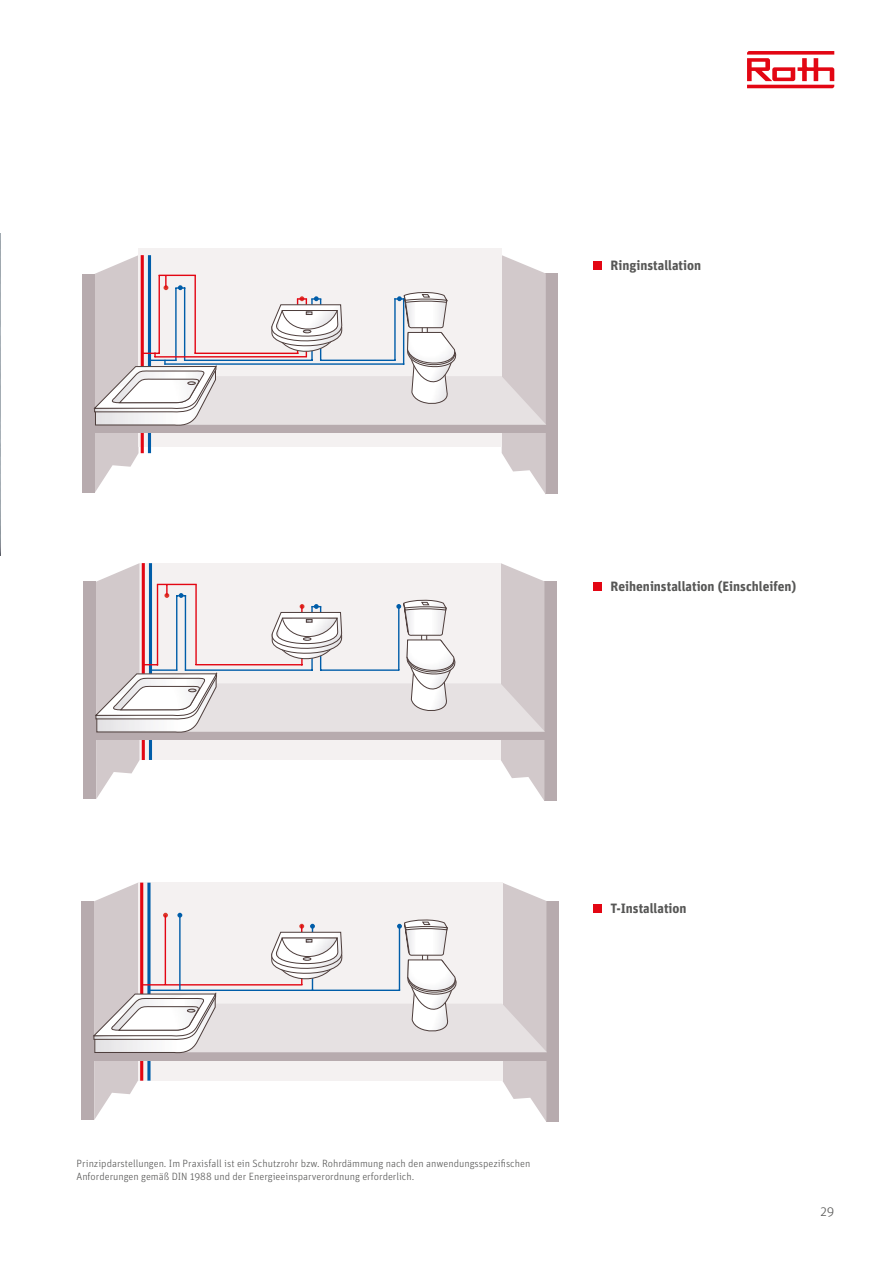
<style>
.page{position:relative;width:893px;height:1263px;background:#fff}
.page>*{position:absolute;margin:0;border:0;box-sizing:border-box;transform-origin:0 0}
.t1{font:700 13.5px "Unit OT";color:#575756}
.t2{font:300 13.5px "Unit OT";color:#575756}
.t3{font:300 10.5px/12.6px "Unit OT";color:#575756}
</style>
<div class="page">
<svg style="left:747px;top:51px;width:87px;height:37px"></svg>
<img style="left:0;top:234px;width:1px;height:321px">
<svg style="left:83px;top:563px;width:474px;height:238px"></svg>
<div style="left:139px;top:248px;width:363px;height:198px;background:#f4f1f1"></div>
<svg style="left:82px;top:253px;width:476px;height:241px"></svg>
<svg style="left:81px;top:882px;width:478px;height:240px"></svg>
<hr style="left:179px;top:914px;width:2px;height:76px;background:#005da9">
<div style="left:594px;top:261px;width:8px;height:9px;background:#e30613"></div>
<div style="left:594px;top:583px;width:8px;height:8px;background:#e30613"></div>
<div style="left:594px;top:904px;width:8px;height:8px;background:#e30613"></div>
<p class="t1" style="left:611px;top:256px;width:92px">Ringinstallation</p>
<p class="t1" style="left:611px;top:578px;width:187px">Reiheninstallation (Einschleifen)</p>
<p class="t1" style="left:611px;top:899px;width:77px">T-Installation</p>
<p class="t3" style="left:77px;top:1157px;width:455px">Prinzipdarstellungen. Im Praxisfall ist ein Schutzrohr bzw. Rohrdämmung nach den anwendungsspezifischen<br>Anforderungen gemäß DIN 1988 und der Energieeinsparverordnung erforderlich.</p>
<p class="t2" style="left:820px;top:1203px;width:15px">29</p>
</div>
